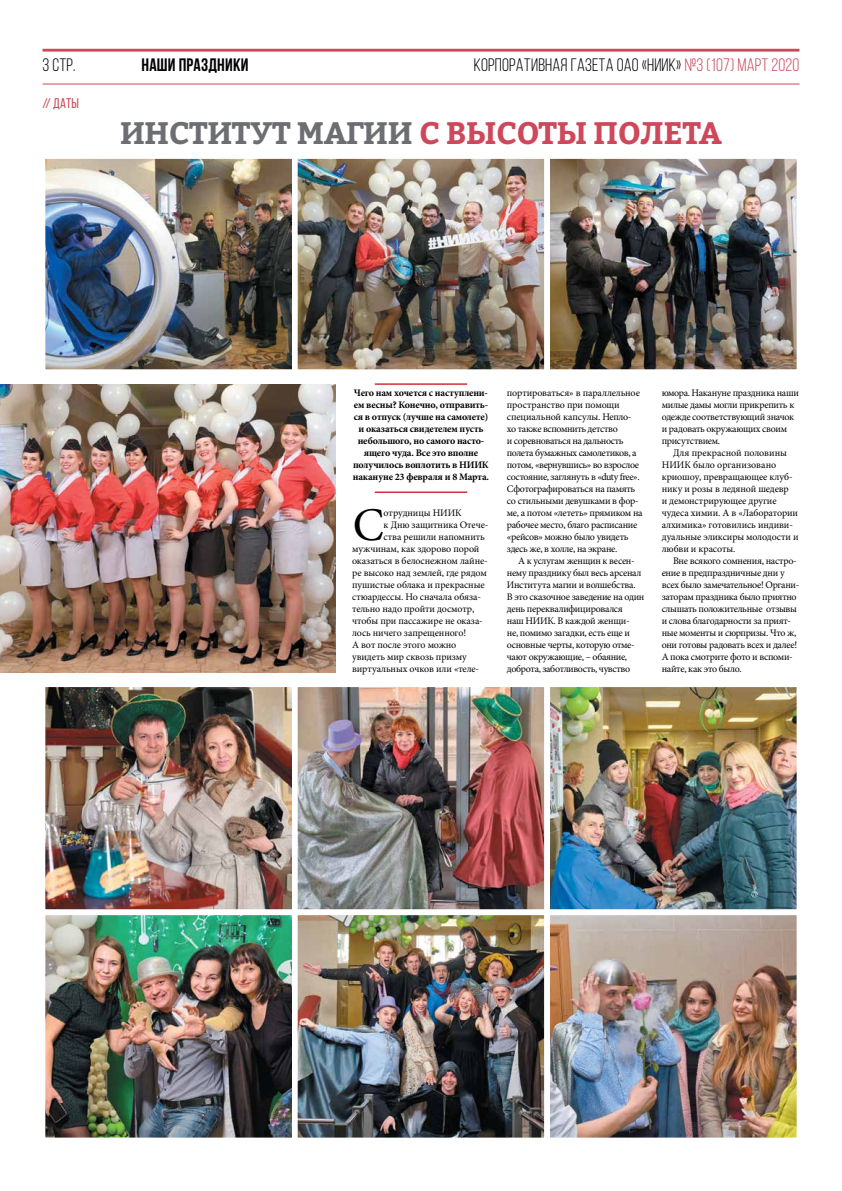
<style>
.page{position:relative;width:842px;height:1191px;background:#fff}
.page>*{position:absolute;margin:0;border:0;box-sizing:border-box;transform-origin:0 0}
.t1{font:46.9px "Minion Pro";color:#000}
.t2{font:700 31px "Bitter";letter-spacing:-.01em;color:#6d6e71}
.t3{font:18px "Bebas Neue";letter-spacing:.01em;color:#000}
.t4{font:700 18px "Bebas Neue";letter-spacing:.01em;color:#000}
.t5{font:14px "Bebas Neue";color:#cd485b}
.t6{font:10px/12px "Minion Pro";letter-spacing:-.025em;color:#000}
.t7{font:700 10px/12px "Minion Pro";letter-spacing:-.02em;color:#000;text-align:center}
.s1{font-family:"PF Din Text Comp Pro";font-weight:100;color:#cd485b}
.s2{color:#cd485b}
</style>
<div class="page">
<hr style="left:43px;top:84px;width:756px;height:1px;background:#cd485b">
<hr style="left:43px;top:49px;width:756px;height:3px;background:#cd485b">
<hr style="left:375px;top:383px;width:92px;height:2px;background:#d2232a">
<hr style="left:375px;top:491px;width:92px;height:2px;background:#d2232a">
<img style="left:47px;top:688px;width:748px;height:448px">
<div style="left:40px;top:681px;width:258px;height:234px;border:6px solid #fff"></div>
<div style="left:40px;top:909px;width:258px;height:234px;border:6px solid #fff"></div>
<div style="left:292px;top:681px;width:258px;height:234px;border:6px solid #fff"></div>
<div style="left:292px;top:909px;width:258px;height:234px;border:6px solid #fff"></div>
<div style="left:544px;top:681px;width:258px;height:234px;border:6px solid #fff"></div>
<div style="left:544px;top:909px;width:258px;height:234px;border:6px solid #fff"></div>
<img style="left:47px;top:160px;width:748px;height:208px">
<div style="left:40px;top:153px;width:258px;height:222px;border:6px solid #fff"></div>
<img style="left:0;top:384px;width:335px;height:288px">
<div style="left:292px;top:153px;width:258px;height:222px;border:6px solid #fff"></div>
<div style="left:544px;top:153px;width:258px;height:222px;border:6px solid #fff"></div>
<h3 class="t3" style="left:43px;top:55px;width:35px">3 СТР.</h3>
<h3 class="t4" style="left:141px;top:54px;width:108px">наши ПРАЗДНИКИ</h3>
<h3 class="t3" style="left:474px;top:55px;width:327px">КОРПОРАТИВНАЯ ГАЗЕТА ОАО «НИИК» <span class="s1">№</span><span class="s2">3 (107) март 2020</span></h3>
<h3 class="t5" style="left:43px;top:96px;width:38px">// Даты</h3>
<h2 class="t2" style="left:120px;top:113px;width:603px">ИНСТИТУТ МАГИИ <span class="s2">С ВЫСОТЫ ПОЛЕТА</span></h2>
<p class="t7" style="left:353px;top:387px;width:138px">Чего нам хочется с наступлени&shy;ем весны? Конечно, отправить&shy;ся в отпуск (лучше на самолете) и оказаться свидетелем пусть небольшого, но самого насто&shy;ящего чуда. Все это вполне получилось воплотить в НИИК накануне 23 февраля и 8 Марта.</p>
<h1 class="t1" style="left:353px;top:494px;width:33px">С</h1>
<p class="t6" style="left:384px;top:507px;width:79px">отрудницы НИИК</p>
<p class="t6" style="left:384px;top:519px;width:106px">к Дню защитника Отече-</p>
<p class="t6" style="left:384px;top:531px;width:103px">ства решили напомнить</p>
<p class="t6" style="left:352px;top:543px;width:129px">мужчинам, как здорово порой</p>
<p class="t6" style="left:352px;top:555px;width:137px">оказаться в белоснежном лайне-</p>
<p class="t6" style="left:352px;top:567px;width:136px">ре высоко над землей, где рядом</p>
<p class="t6" style="left:352px;top:579px;width:134px">пушистые облака и прекрасные</p>
<p class="t6" style="left:352px;top:591px;width:130px">стюардессы. Но сначала обяза-</p>
<p class="t6" style="left:352px;top:603px;width:124px">тельно надо пройти досмотр,</p>
<p class="t6" style="left:352px;top:615px;width:132px">чтобы при пассажире не оказа-</p>
<p class="t6" style="left:352px;top:627px;width:116px">лось ничего запрещенного!</p>
<p class="t6" style="left:352px;top:639px;width:106px">А вот после этого можно</p>
<p class="t6" style="left:352px;top:651px;width:116px">увидеть мир сквозь призму</p>
<p class="t6" style="left:352px;top:663px;width:129px">виртуальных очков или «теле-</p>
<p class="t6" style="left:507px;top:387px;width:137px">портироваться» в параллельное пространство при помощи специальной капсулы. Непло&shy;хо также вспомнить детство<br>и соревноваться на дальность полета бумажных самолетиков, а потом, «вернувшись» во взрослое состояние, заглянуть в «duty free».<br>Сфотографироваться на память со стильными девушками в фор&shy;ме, а потом «лететь» прямиком на рабочее место, благо расписание «рейсов» можно было увидеть здесь же, в холле, на экране.</p>
<p class="t6" style="left:507px;top:555px;width:139px;text-indent:11px">А к услугам женщин к весен&shy;нему празднику был весь арсенал<br>Института магии и волшебства.<br>В это сказочное заведение на один день переквалифицировался<br>наш НИИК. В каждой женщи-<br>не, помимо загадки, есть еще и основные черты, которую отме&shy;чают окружающие, – обаяние, доброта, заботливость, чувство</p>
<p class="t6" style="left:662px;top:387px;width:139px">юмора. Накануне праздника наши милые дамы могли прикрепить к одежде соответствующий значок и радовать окружающих своим присутствием.</p>
<p class="t6" style="left:662px;top:447px;width:138px;text-indent:11px">Для прекрасной половины<br>НИИК было организовано криошоу, превращающее клуб&shy;нику и розы в ледяной шедевр<br>и демонстрирующее другие чудеса химии. А в «Лаборатории алхимика» готовились индиви&shy;дуальные эликсиры молодости и любви и красоты.</p>
<p class="t6" style="left:662px;top:555px;width:139px;text-indent:11px">Вне всякого сомнения, настро&shy;ение в предпраздничные дни у всех было замечательное! Органи&shy;заторам праздника было приятно слышать положительные отзывы и слова благодарности за прият&shy;ные моменты и сюрпризы. Что ж, они готовы радовать всех и далее!<br>А пока смотрите фото и вспоми&shy;найте, как это было.</p>
</div>
